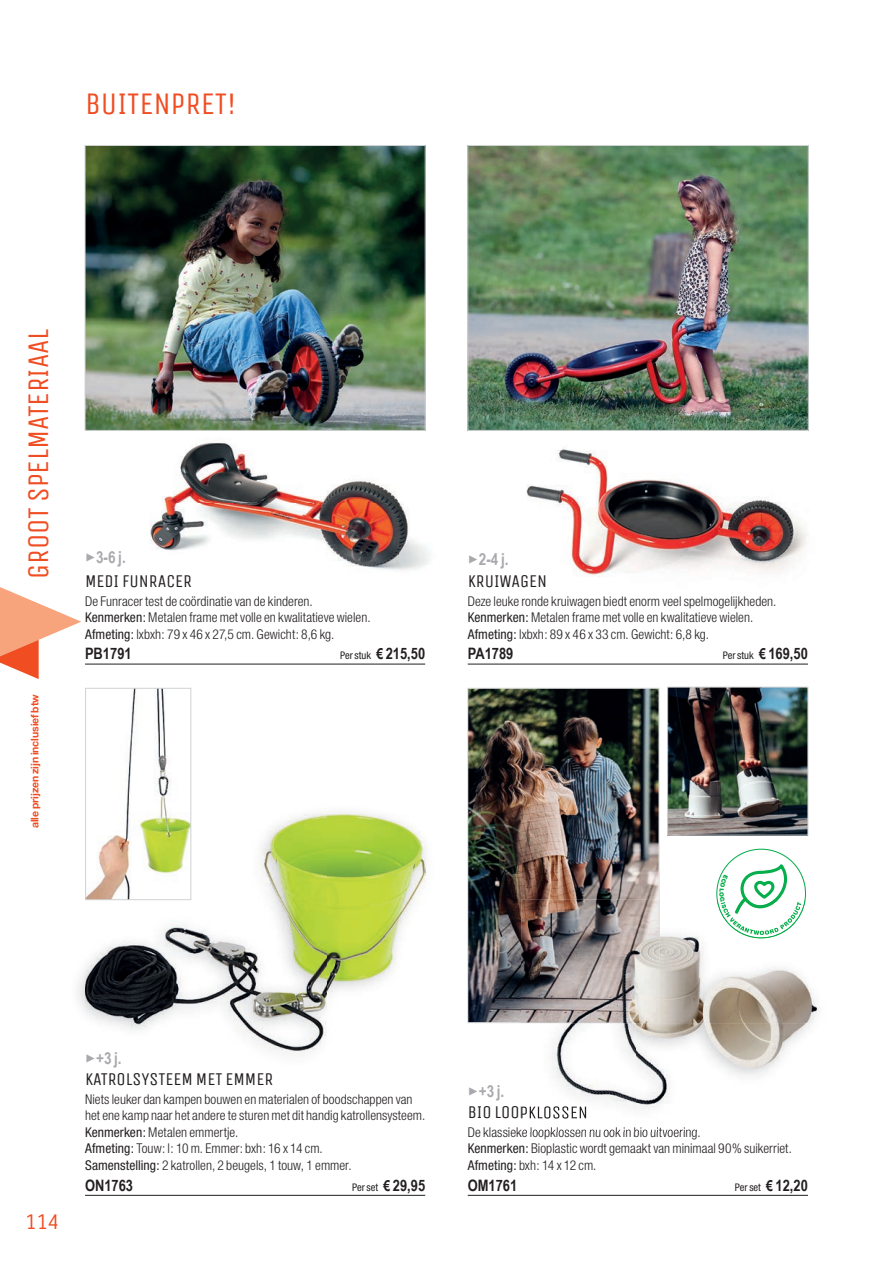
<style>
.page{position:relative;width:893px;height:1263px;background:#fff}
.page>*{position:absolute;margin:0;border:0;box-sizing:border-box;transform-origin:0 0}
.t1{font:31.5px "Unica One";color:#f04d22}
.t2{font:30px "Unica One";color:#f04d22}
.t3{font:22.5px "Unica One";color:#f04d22}
.t4{font:18px "Unica One";color:#231f20}
.t5{font:700 16.5px "Arial Narrow";color:#a8a9ad}
.t6{font:700 15.75px "Arial Narrow";color:#231f20}
.t7{font:300 condensed 13.5px/16.5px "Helvetica Neue";letter-spacing:.005em;color:#231f20}
.t8{font:condensed 10.5px "Helvetica Neue";color:#231f20}
.t9{font:700 10.5px "Helvetica Neue";letter-spacing:-.01em;color:#f04d22}
.s1{font-weight:400}
.s2{font-family:"Arial Narrow";font-weight:700;font-stretch:normal;font-size:15px}
.s3{font-family:"Arial Narrow";font-weight:700;font-stretch:normal;font-size:15.75px}
</style>
<div class="page">
<svg style="left:0;top:587px;width:81px;height:92px"></svg>
<img style="left:150px;top:440px;width:279px;height:131px">
<img style="left:526px;top:447px;width:281px;height:130px">
<hr style="left:468px;top:1195px;width:340px;height:1px;background:#231f20">
<img style="left:87px;top:147px;width:337px;height:282px">
<div style="left:85px;top:145px;width:341px;height:286px;border:1px solid #d1d2d4"></div>
<img style="left:469px;top:147px;width:338px;height:282px">
<div style="left:467px;top:145px;width:342px;height:286px;border:1px solid #d1d2d4"></div>
<img style="left:191px;top:803px;width:235px;height:52px">
<img style="left:270px;top:1050px;width:45px;height:3px">
<img style="left:85px;top:815px;width:340px;height:235px">
<img style="left:467px;top:688px;width:192px;height:335px">
<img style="left:669px;top:689px;width:137px;height:144px">
<div style="left:667px;top:687px;width:141px;height:148px;border:1px solid #d1d2d4"></div>
<img style="left:521px;top:1106px;width:20px;height:12px">
<img style="left:521px;top:1127px;width:176px;height:4px">
<img style="left:521px;top:900px;width:138px;height:123px">
<img style="left:659px;top:926px;width:161px;height:97px">
<img style="left:541px;top:1023px;width:270px;height:96px">
<img style="left:541px;top:1106px;width:47px;height:12px">
<img style="left:541px;top:926px;width:118px;height:97px">
<hr style="left:85px;top:664px;width:340px;height:1px;background:#231f20">
<hr style="left:468px;top:664px;width:340px;height:1px;background:#231f20">
<hr style="left:85px;top:1195px;width:340px;height:1px;background:#231f20">
<img style="left:87px;top:690px;width:102px;height:208px">
<div style="left:85px;top:688px;width:106px;height:212px;border:1px solid #d1d2d4"></div>
<svg style="left:716px;top:849px;width:90px;height:89px"></svg>
<h1 class="t1" style="left:85px;top:85px;width:153px">BUITENPRET!</h1>
<h2 class="t2" style="left:21px;top:579px;width:252px;rotate:-90deg">GROOT SPELMATERIAAL</h2>
<p class="t9" style="left:28px;top:828px;width:136px;rotate:-90deg">alle prijzen zijn inclusief btw</p>
<p class="t5" style="left:85px;top:545px;width:42px">✓ 3-6 j.</p>
<h3 class="t4" style="left:85px;top:570px;width:108px">MEDI FUNRACER</h3>
<p class="t7" style="left:85px;top:592px;width:287px">De Funracer test de coördinatie van de kinderen.<br><span class="s1">Kenmerken:</span> Metalen frame met volle en kwalitatieve wielen.<br><span class="s1">Afmeting:</span> lxbxh: 79 x 46 x 27,5 cm. Gewicht: 8,6 kg.</p>
<p class="t6" style="left:85px;top:642px;width:48px">PB1791</p>
<p class="t8" style="left:340px;top:650px;width:87px">Per stuk <span class="s2">€</span> <span class="s3">215,50</span></p>
<p class="t5" style="left:468px;top:547px;width:42px">✓ 2-4 j.</p>
<h3 class="t4" style="left:468px;top:570px;width:81px">KRUIWAGEN</h3>
<p class="t7" style="left:468px;top:592px;width:310px">Deze leuke ronde kruiwagen biedt enorm veel spelmogelijkheden.<br><span class="s1">Kenmerken:</span> Metalen frame met volle en kwalitatieve wielen.<br><span class="s1">Afmeting:</span> lxbxh: 89 x 46 x 33 cm. Gewicht: 6,8 kg.</p>
<p class="t6" style="left:468px;top:642px;width:47px">PA1789</p>
<p class="t8" style="left:723px;top:650px;width:87px">Per stuk <span class="s2">€</span> <span class="s3">169,50</span></p>
<h3 class="t3" style="left:26px;top:1208px;width:35px">114</h3>
<p class="t5" style="left:85px;top:1045px;width:38px">✓ +3 j.</p>
<h3 class="t4" style="left:85px;top:1069px;width:190px">KATROLSYSTEEM MET EMMER</h3>
<p class="t7" style="left:85px;top:1091px;width:342px">Niets leuker dan kampen bouwen en materialen of boodschappen van het ene kamp naar het andere te sturen met dit handig katrollensysteem.<br><span class="s1">Kenmerken:</span> Metalen emmertje.<br><span class="s1">Afmeting:</span> Touw: l: 10 m. Emmer: bxh: 16 x 14 cm.<br><span class="s1">Samenstelling:</span> 2 katrollen, 2 beugels, 1 touw, 1 emmer.</p>
<p class="t6" style="left:85px;top:1173px;width:50px">ON1763</p>
<p class="t8" style="left:352px;top:1181px;width:74px">Per set <span class="s2">€</span> <span class="s3">29,95</span></p>
<p class="t5" style="left:468px;top:1078px;width:38px">✓ +3 j.</p>
<p class="t7" style="left:468px;top:1124px;width:326px">De klassieke loopklossen nu ook in bio uitvoering.<br><span class="s1">Kenmerken:</span> Bioplastic wordt gemaakt van minimaal 90% suikerriet.<br><span class="s1">Afmeting:</span> bxh: 14 x 12 cm.</p>
<p class="t6" style="left:468px;top:1173px;width:51px">OM1761</p>
<p class="t8" style="left:735px;top:1181px;width:74px">Per set <span class="s2">€</span> <span class="s3">12,20</span></p>
</div>
